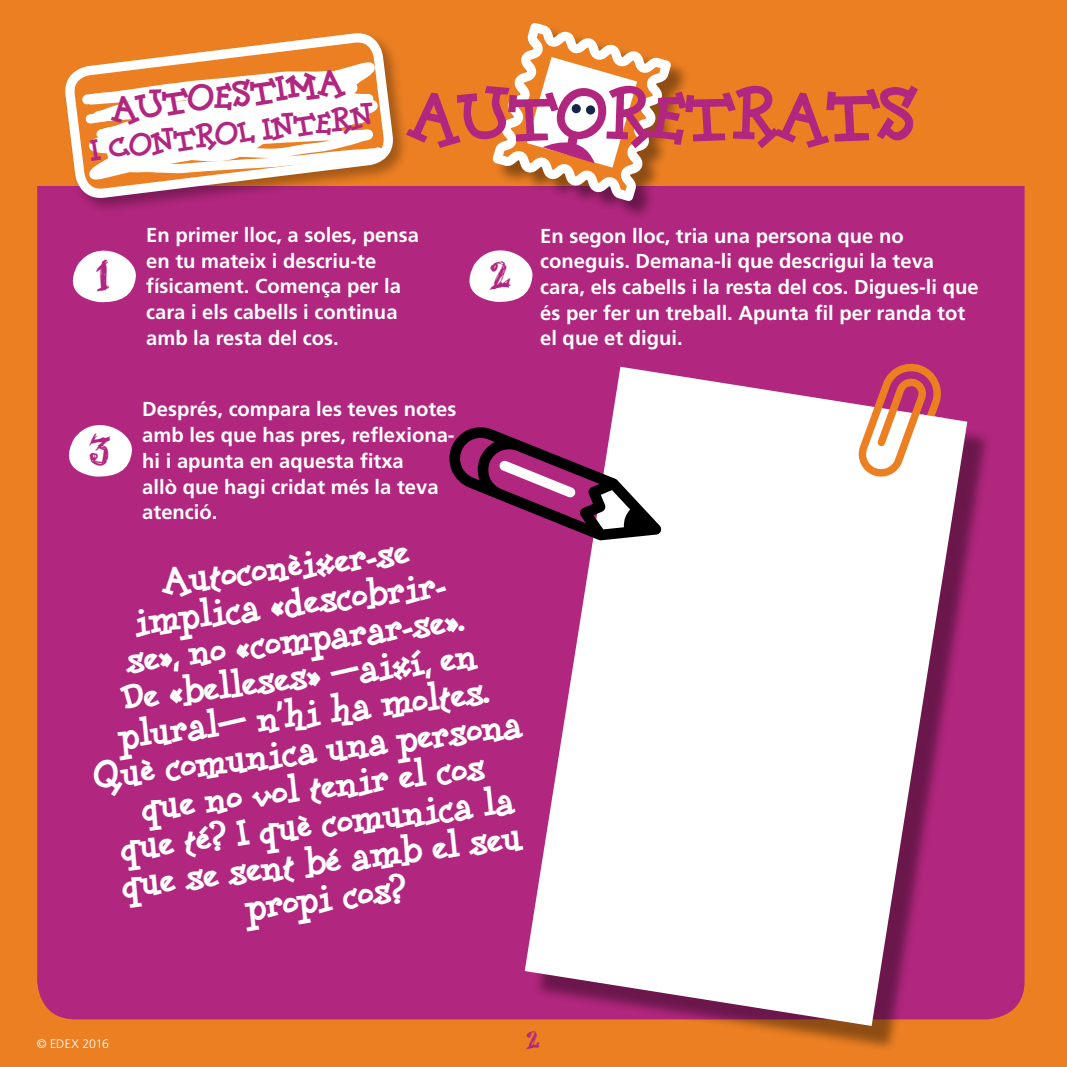
<style>
.page{position:relative;width:1067px;height:1067px;background:#eb7f22}
.page>*{position:absolute;margin:0;border:0;box-sizing:border-box;transform-origin:0 0}
.t1{font:73.5px "Dolores Regular Plus";color:#b1267e}
.t2{font:44.1px "Patching Compound";color:#b1267e}
.t3{font:40.43px/37.1px "Dolores Regular Plus";color:#fff;text-align:center}
.t4{font:38.5px "Dolores Regular Plus";color:#b1267e}
.t5{font:33.25px "Dolores Regular Plus";color:#b1267e}
.t6{font:28px "Patching Compound";color:#af267d}
.t7{font:700 20.12px/25.7px "Frutiger";color:#fff}
.t8{font:300 12.25px "Frutiger";color:#fff}
.s1{font-size:78.92px}
</style>
<div class="page">
<div style="left:33px;top:33px;width:995px;height:990px;background:#b1267e;border-radius:42px"></div>
<div style="left:25px;top:0;width:1039px;height:185px;background:#eb7f22"></div>
<div style="left:532px;top:376px;width:461px;height:677px;background:#000;opacity:.4"></div>
<svg style="left:524px;top:367px;width:443px;height:659px;fill:#fff"></svg>
<svg style="left:855px;top:363px;width:89px;height:116px"></svg>
<div style="left:494px;top:25px;width:196px;height:196px;background:#000;opacity:.4"></div>
<svg style="left:69px;top:425px;width:63px;height:52px"></svg>
<svg style="left:469px;top:250px;width:64px;height:52px"></svg>
<svg style="left:492px;top:22px;width:179px;height:179px"></svg>
<svg style="left:449px;top:426px;width:212px;height:114px"></svg>
<div style="left:63px;top:31px;width:346px;height:183px;background:#000;opacity:.3"></div>
<svg style="left:67px;top:35px;width:324px;height:268px"></svg>
<svg style="left:77px;top:62px;width:311px;height:118px"></svg>
<h3 class="t4" style="left:109px;top:91px;width:235px;rotate:-7deg">AUTOESTIMA</h3>
<h3 class="t5" style="left:89px;top:135px;width:286px;rotate:-7deg">I CONTROL INTERN</h3>
<h1 class="t1" style="left:409px;top:80px;width:509px">AUTORETRA<span class="s1">TS</span></h1>
<h2 class="t2" style="left:96px;top:255px;width:16px">1</h2>
<p class="t7" style="left:146px;top:222px;width:274px">En primer lloc, a soles, pensa en tu mateix i descriu-te físicament. Comença per la cara i els cabells i continua amb la resta del cos.</p>
<h2 class="t2" style="left:489px;top:256px;width:24px">2</h2>
<p class="t7" style="left:540px;top:223px;width:440px">En segon lloc, tria una persona que no coneguis. Demana-li que descrigui la teva cara, els cabells i la resta del cos. Digues-li que és per fer un treball. Apunta fil per randa tot el que et digui.</p>
<h2 class="t2" style="left:89px;top:429px;width:24px">3</h2>
<p class="t7" style="left:142px;top:397px;width:316px">Després, compara les teves notes amb les que has pres, reflexiona&shy;hi i apunta en aquesta fitxa<br>allò que hagi cridat més la teva atenció.</p>
<h3 class="t3" style="left:70px;top:576px;width:432px;rotate:-7deg">Autoconèixer-se<br>implica «descobrir-<br>se», no «comparar-se».<br>De «belleses» —així, en plural— n’hi ha moltes.<br>Què comunica una persona que no vol tenir el cos<br>que té? I què comunica la que se sent bé amb el seu propi cos?</h3>
<p class="t8" style="left:37px;top:1037px;width:74px">© EDEX 2016</p>
<h3 class="t6" style="left:526px;top:1026px;width:16px">2</h3>
</div>
